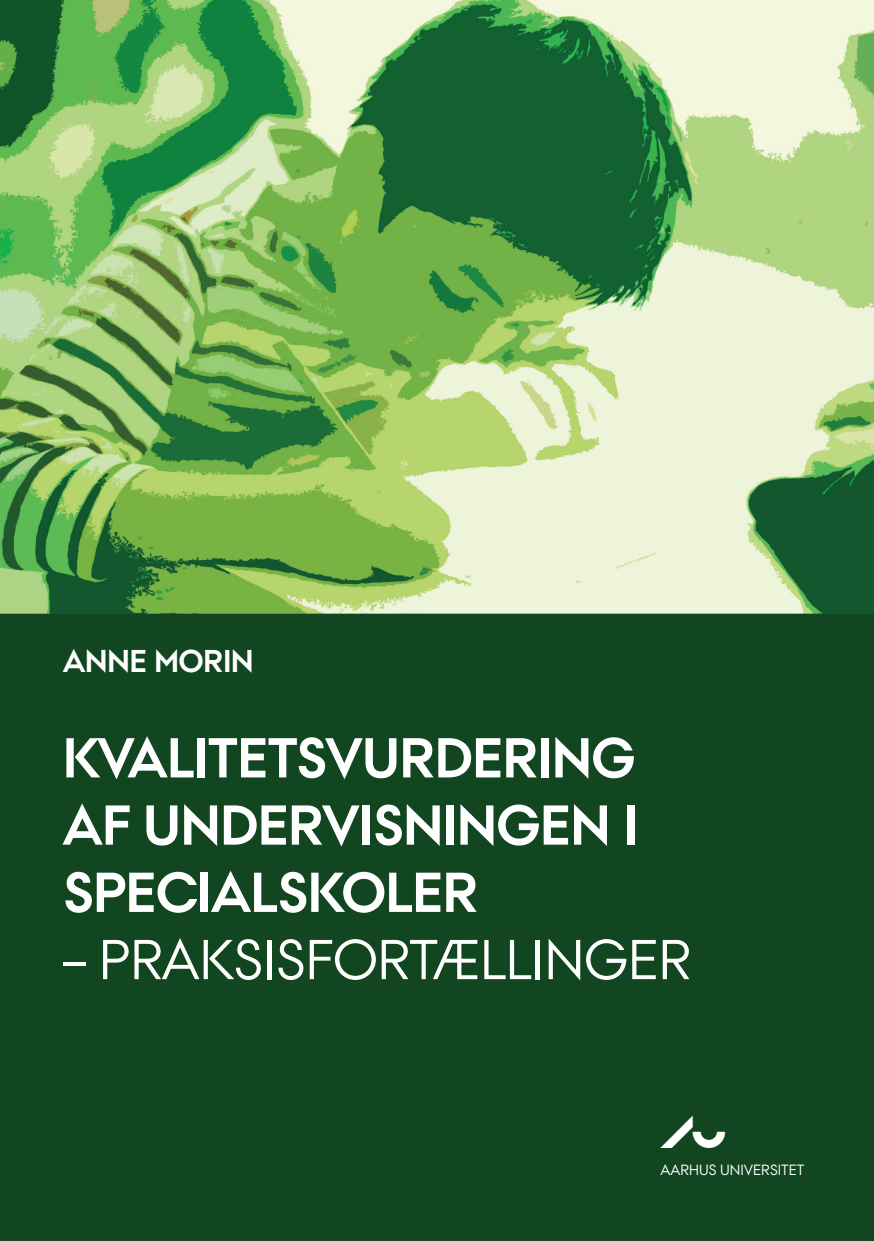
<style>
.page{position:relative;width:874px;height:1241px;background:#fff}
.page>*{position:absolute;margin:0;border:0;box-sizing:border-box;transform-origin:0 0}
.t1{font:700 56px/67.2px "AU Passata";color:#fff;text-align:justify}
.t2{font:56px "AU Passata";color:#fff}
.t3{font:32.38px "AU Peto";color:#fff}
.t4{font:700 31.5px "AU Passata";color:#fff}
.t5{font:14.88px "AU Passata";color:#fff}
</style>
<div class="page">
<div style="left:0;top:0;width:873px;height:1240px;background:#114620"></div>
<img style="left:0;top:0;width:873px;height:613px">
<p class="t4" style="left:63px;top:643px;width:192px">ANNE MORIN</p>
<p class="t1" style="left:63px;top:724px;width:576px">KVALITETSVURDERING AF UNDERVISNINGEN I SPECIALSKOLER</p>
<p class="t2" style="left:63px;top:926px;width:629px">– PRAKSISFORTÆLLINGER</p>
<p class="t3" style="left:660px;top:1117px;width:66px">au</p>
<p class="t5" style="left:660px;top:1160px;width:145px">AARHUS UNIVERSITET</p>
</div>
